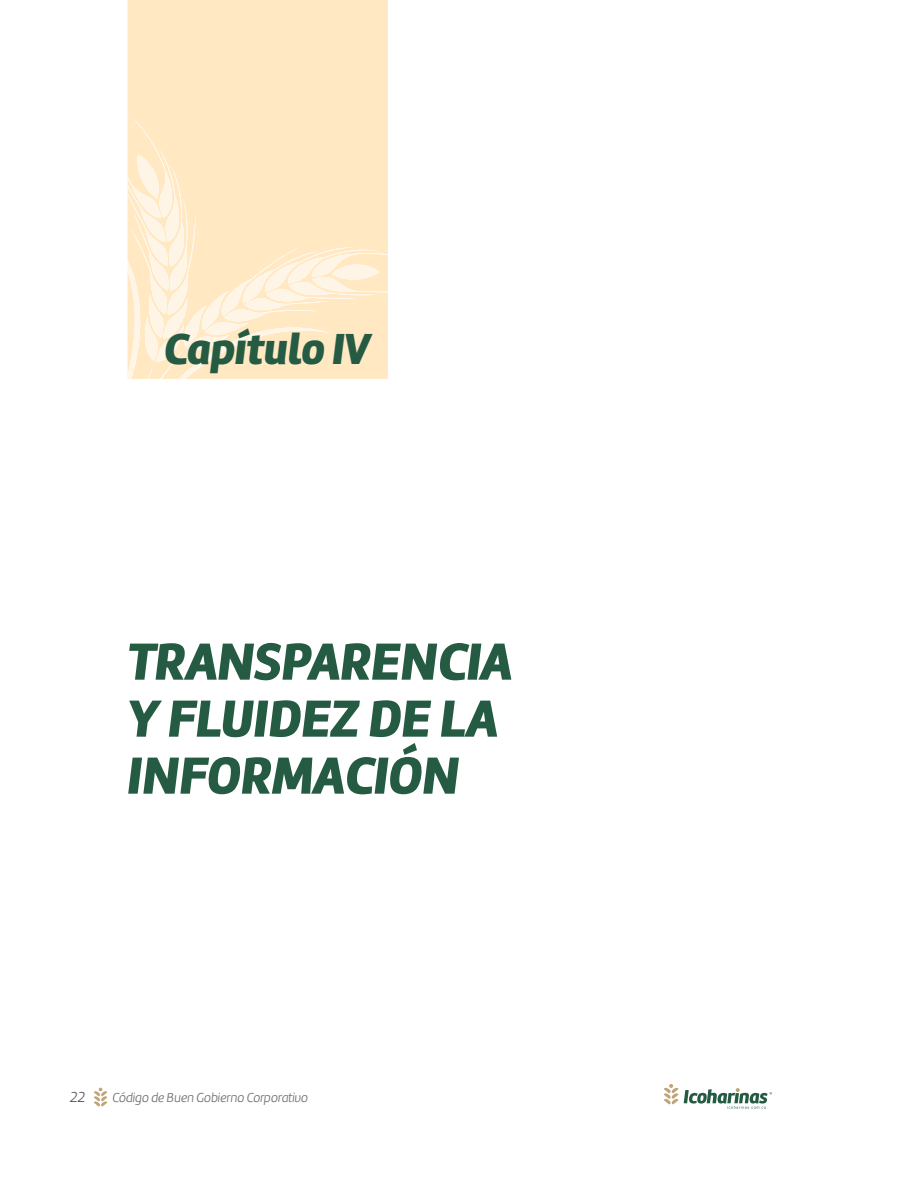
<style>
.page{position:relative;width:918px;height:1188px;background:#fff}
.page>*{position:absolute;margin:0;border:0;box-sizing:border-box;transform-origin:0 0}
.Titulos{font:italic 900 54px/57px "Marine";letter-spacing:-.015em;color:#255b43}
.Capitulo{font:italic 900 45px "Marine";letter-spacing:-.015em;color:#255b43}
.t1{font:italic 300 15px "Marine";color:#57585a}
.t2{font:italic 300 13.5px "Marine";letter-spacing:-.015em;color:#6c6d70}
</style>
<div class="page">
<svg style="left:94px;top:1088px;width:13px;height:19px"></svg>
<svg style="left:664px;top:1084px;width:108px;height:25px"></svg>
<div style="left:128px;top:0;width:260px;height:116px;background:#ffe8c2"></div>
<svg style="left:128px;top:116px;width:260px;height:263px;background:#ffeac9"></svg>
<p class="Capitulo" style="left:162px;top:319px;width:210px">Capítulo IV</p>
<p class="Titulos" style="left:127px;top:633px;width:388px">TRANSPARENCIA<br>Y FLUIDEZ DE LA<br>INFORMACIÓN</p>
<p class="t1" style="left:70px;top:1088px;width:17px">22</p>
<p class="t2" style="left:112px;top:1089px;width:197px">Código de Buen Gobierno Corporativo</p>
</div>
